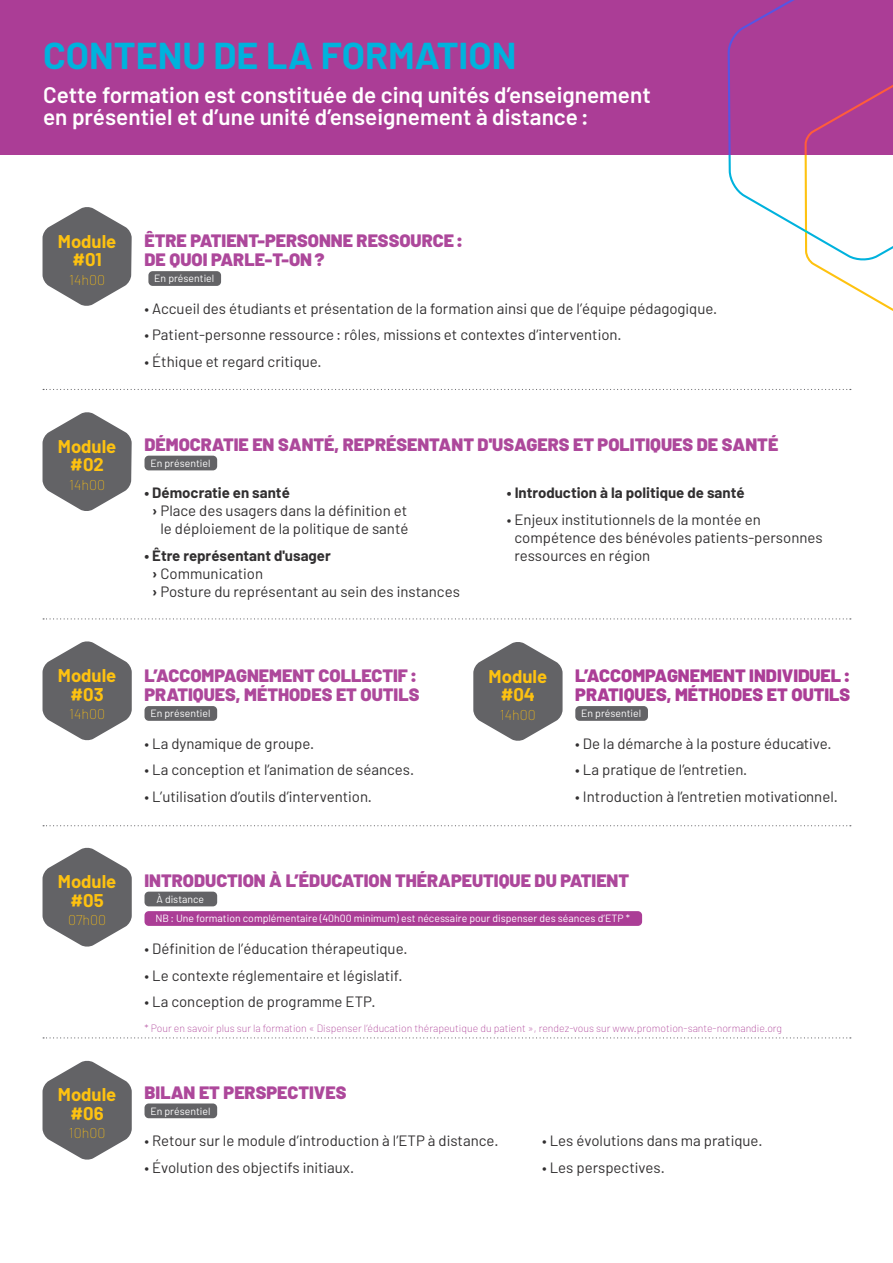
<style>
.page{position:relative;width:893px;height:1263px;background:#fff}
.page>*{position:absolute;margin:0;border:0;box-sizing:border-box;transform-origin:0 0}
.t1{font:700 37.5px "Barlow";color:#00b2dd}
.t2{font:600 22.5px/22.5px "Barlow";color:#fff}
.t3{font:700 18.45px/18.5px "Barlow";color:#fec210;text-align:center}
.t4{font:900 18px/19.5px "Barlow";color:#ad489b}
.t5{font:900 18px/19.5px "Barlow";color:#ab3d96}
.t6{font:15px/18px "Barlow";color:#312f30}
.t7{font:700 15px "Barlow";color:#312f30}
.t8{font:100 14.25px "Barlow";color:#fec210}
.t9{font:10.5px "Barlow";color:#fff}
.t10{font:200 10.5px "Barlow";color:#ab3d96}
.s1{font-weight:700}
</style>
<div class="page">
<div style="left:0;top:0;width:893px;height:154px;background:#ab3d96"></div>
<svg style="left:43px;top:207px;width:89px;height:99px"></svg>
<div style="left:148px;top:271px;width:73px;height:15px;background:#636366;border-radius:4px"></div>
<svg style="left:43px;top:641px;width:89px;height:100px"></svg>
<div style="left:145px;top:706px;width:72px;height:15px;background:#636366;border-radius:4px"></div>
<svg style="left:473px;top:642px;width:90px;height:99px"></svg>
<div style="left:575px;top:706px;width:73px;height:15px;background:#636366;border-radius:4px"></div>
<svg style="left:43px;top:847px;width:89px;height:100px"></svg>
<div style="left:145px;top:892px;width:72px;height:14px;background:#636366;border-radius:4px"></div>
<div style="left:145px;top:911px;width:497px;height:15px;background:#ab3d96;border-radius:4px"></div>
<svg style="left:43px;top:1060px;width:89px;height:100px"></svg>
<div style="left:145px;top:1103px;width:72px;height:15px;background:#636366;border-radius:4px"></div>
<svg style="left:43px;top:389px;width:808px;height:1px"></svg>
<svg style="left:43px;top:618px;width:808px;height:1px"></svg>
<svg style="left:43px;top:825px;width:808px;height:1px"></svg>
<svg style="left:43px;top:1037px;width:808px;height:1px"></svg>
<svg style="left:727px;top:0;width:166px;height:311px"></svg>
<div style="left:145px;top:456px;width:72px;height:14px;background:#636366;border-radius:4px"></div>
<svg style="left:43px;top:412px;width:89px;height:99px"></svg>
<p class="t1" style="left:43px;top:33px;width:475px">CONTENU DE LA FORMATION</p>
<p class="t2" style="left:43px;top:83px;width:609px">Cette formation est constituée de cinq unités d’enseignement en présentiel et d’une unité d’enseignement à distance:</p>
<p class="t3" style="left:58px;top:232px;width:60px">Module #01</p>
<p class="t8" style="left:69px;top:271px;width:37px">14h00</p>
<p class="t4" style="left:145px;top:231px;width:320px">ÊTRE PATIENT-PERSONNE RESSOURCE:<br>DE QUOI PARLE-T-ON?</p>
<p class="t9" style="left:154px;top:272px;width:62px">En présentiel</p>
<p class="t6" style="left:145px;top:299px;width:574px">• Accueil des étudiants et présentation de la formation ainsi que de l’équipe pédagogique.</p>
<p class="t6" style="left:145px;top:325px;width:478px">• Patient-personne ressource: rôles, missions et contextes d’intervention.</p>
<p class="t6" style="left:145px;top:352px;width:179px">• Éthique et regard critique.</p>
<p class="t3" style="left:58px;top:437px;width:60px">Module #02</p>
<p class="t8" style="left:69px;top:476px;width:37px">14h00</p>
<p class="t4" style="left:145px;top:435px;width:635px">DÉMOCRATIE EN SANTÉ, REPRÉSENTANT D'USAGERS ET POLITIQUES DE SANTÉ</p>
<p class="t9" style="left:150px;top:457px;width:62px">En présentiel</p>
<p class="t7" style="left:145px;top:483px;width:147px">• Démocratie en santé</p>
<p class="t6" style="left:152px;top:501px;width:256px"><span class="s1">›</span> Place des usagers dans la définition et</p>
<p class="t6" style="left:160px;top:519px;width:250px">le déploiement de la politique de santé</p>
<p class="t6" style="left:152px;top:546px;width:309px;text-indent:-8px"><span class="s1">• Être représentant d'usager<br>›</span> Communication<br><span class="s1">›</span> Posture du représentant au sein des instances</p>
<p class="t7" style="left:507px;top:483px;width:239px">• Introduction à la politique de santé</p>
<p class="t6" style="left:515px;top:510px;width:310px;text-indent:-8px">• Enjeux institutionnels de la montée en compétence des bénévoles patients-personnes ressources en région</p>
<p class="t3" style="left:58px;top:666px;width:60px">Module #03</p>
<p class="t8" style="left:69px;top:705px;width:37px">14h00</p>
<p class="t4" style="left:145px;top:666px;width:276px">L’ACCOMPAGNEMENT COLLECTIF:<br>PRATIQUES, MÉTHODES ET OUTILS</p>
<p class="t9" style="left:150px;top:707px;width:62px">En présentiel</p>
<p class="t6" style="left:145px;top:734px;width:171px">• La dynamique de groupe.</p>
<p class="t6" style="left:145px;top:760px;width:271px">• La conception et l’animation de séances.</p>
<p class="t6" style="left:145px;top:787px;width:229px">• L’utilisation d’outils d’intervention.</p>
<p class="t3" style="left:489px;top:667px;width:60px">Module #04</p>
<p class="t8" style="left:500px;top:706px;width:37px">14h00</p>
<p class="t5" style="left:575px;top:666px;width:276px">L’ACCOMPAGNEMENT INDIVIDUEL:<br>PRATIQUES, MÉTHODES ET OUTILS</p>
<p class="t9" style="left:581px;top:707px;width:62px">En présentiel</p>
<p class="t6" style="left:575px;top:734px;width:258px">• De la démarche à la posture éducative.</p>
<p class="t6" style="left:575px;top:760px;width:174px">• La pratique de l’entretien.</p>
<p class="t6" style="left:575px;top:787px;width:264px">• Introduction à l’entretien motivationnel.</p>
<p class="t3" style="left:58px;top:872px;width:60px">Module #05</p>
<p class="t8" style="left:68px;top:911px;width:40px">07h00</p>
<p class="t4" style="left:145px;top:871px;width:486px">INTRODUCTION À L’ÉDUCATION THÉRAPEUTIQUE DU PATIENT</p>
<p class="t9" style="left:157px;top:892px;width:49px">À distance</p>
<p class="t9" style="left:156px;top:912px;width:476px">NB: Une formation complémentaire (40h00 minimum) est nécessaire pour dispenser des séances d’ETP *</p>
<p class="t6" style="left:145px;top:939px;width:264px">• Définition de l’éducation thérapeutique.</p>
<p class="t6" style="left:145px;top:966px;width:260px">• Le contexte réglementaire et législatif.</p>
<p class="t6" style="left:145px;top:992px;width:233px">• La conception de programme ETP.</p>
<p class="t10" style="left:145px;top:1022px;width:639px">* Pour en savoir plus sur la formation « Dispenser l’éducation thérapeutique du patient », rendez-vous sur www.promotion-sante-normandie.org</p>
<p class="t3" style="left:58px;top:1085px;width:60px">Module #06</p>
<p class="t8" style="left:69px;top:1124px;width:38px">10h00</p>
<p class="t4" style="left:145px;top:1082px;width:203px">BILAN ET PERSPECTIVES</p>
<p class="t9" style="left:150px;top:1104px;width:62px">En présentiel</p>
<p class="t6" style="left:145px;top:1131px;width:355px">• Retour sur le module d’introduction à l’ETP à distance.</p>
<p class="t6" style="left:145px;top:1158px;width:211px">• Évolution des objectifs initiaux.</p>
<p class="t6" style="left:542px;top:1131px;width:222px">• Les évolutions dans ma pratique.</p>
<p class="t6" style="left:542px;top:1158px;width:124px">• Les perspectives.</p>
</div>
